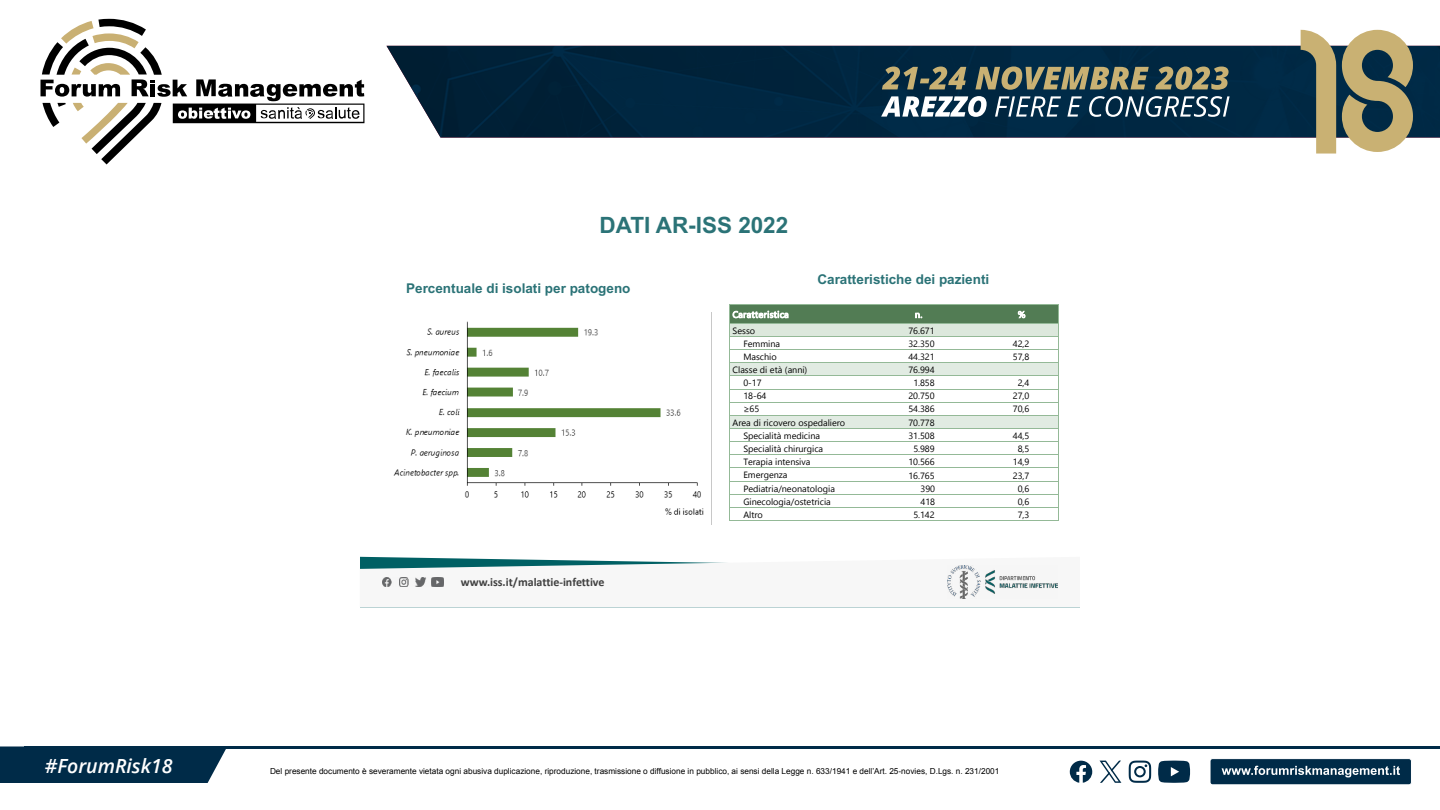
<style>
.page{position:relative;width:1440px;height:810px;background:#fff}
.page>*{position:absolute;margin:0;border:0;box-sizing:border-box;transform-origin:0 0}
.t1{font:700 22.5px "Arial";color:#2b7377}
.t2{font:italic 600 19.5px "Open Sans";color:#fff}
.t3{font:700 13.5px "Arial";color:#2b7377}
.t4{font:700 12px "Calibri";letter-spacing:-.005em;color:#404040}
.t5{font:9.07px "Segoe UI Symbol";color:#000}
.t6{font:9.07px "Segoe UI Symbol";color:#fff}
.t7{font:8.25px "Arial";color:#000}
</style>
<div class="page">
<div style="left:0;top:746px;width:226px;height:37px;background:#002b48"></div>
<div style="left:1210px;top:759px;width:201px;height:26px;background:#002b48;border-radius:3px"></div>
<div style="left:1210px;top:758px;width:202px;height:27px;border:1px solid #fff;border-radius:3px"></div>
<svg style="left:1222px;top:766px;width:178px;height:11px"></svg>
<hr style="left:24px;top:746px;width:1416px;height:3px;background:#002b48">
<img style="left:386px;top:46px;width:1054px;height:92px">
<svg style="left:1342px;top:30px;width:71px;height:122px;background:#9a9575"></svg>
<svg style="left:1301px;top:30px;width:35px;height:124px;background:#929074"></svg>
<svg style="left:40px;top:19px;width:324px;height:145px"></svg>
<svg style="left:881px;top:96px;width:349px;height:21px"></svg>
<svg style="left:882px;top:66px;width:347px;height:24px;background:#656c5b"></svg>
<svg style="left:1129px;top:761px;width:22px;height:22px"></svg>
<svg style="left:1158px;top:761px;width:32px;height:22px"></svg>
<svg style="left:1070px;top:761px;width:22px;height:22px"></svg>
<svg style="left:1100px;top:761px;width:21px;height:22px"></svg>
<svg style="left:360px;top:557px;width:720px;height:51px"></svg>
<img style="left:383px;top:578px;width:61px;height:9px">
<img style="left:947px;top:566px;width:111px;height:33px">
<img style="left:393px;top:312px;width:319px;height:213px">
<div style="left:730px;top:305px;width:128px;height:18px;background:#527c54"></div>
<div style="left:858px;top:305px;width:122px;height:18px;background:#527c54"></div>
<div style="left:980px;top:305px;width:78px;height:18px;background:#527c54"></div>
<hr style="left:730px;top:304px;width:128px;height:1px;background:#94b997">
<hr style="left:859px;top:304px;width:121px;height:1px;background:#94b997">
<hr style="left:981px;top:304px;width:77px;height:1px;background:#94b997">
<div style="left:730px;top:324px;width:128px;height:12px;background:#dce8dc"></div>
<div style="left:858px;top:324px;width:122px;height:12px;background:#dce8dc"></div>
<div style="left:980px;top:324px;width:78px;height:12px;background:#dce8dc"></div>
<hr style="left:730px;top:323px;width:128px;height:1px;background:#94b997">
<hr style="left:859px;top:323px;width:121px;height:1px;background:#94b997">
<hr style="left:981px;top:323px;width:77px;height:1px;background:#94b997">
<hr style="left:730px;top:336px;width:128px;height:1px;background:#94b997">
<hr style="left:859px;top:336px;width:121px;height:1px;background:#94b997">
<hr style="left:981px;top:336px;width:77px;height:1px;background:#94b997">
<hr style="left:730px;top:349px;width:128px;height:1px;background:#94b997">
<hr style="left:859px;top:349px;width:121px;height:1px;background:#94b997">
<hr style="left:981px;top:349px;width:77px;height:1px;background:#94b997">
<div style="left:730px;top:363px;width:128px;height:12px;background:#e1ebe2"></div>
<div style="left:858px;top:363px;width:122px;height:12px;background:#e1ebe2"></div>
<div style="left:980px;top:363px;width:78px;height:12px;background:#e1ebe2"></div>
<hr style="left:730px;top:362px;width:128px;height:1px;background:#94b997">
<hr style="left:859px;top:362px;width:121px;height:1px;background:#94b997">
<hr style="left:981px;top:362px;width:77px;height:1px;background:#94b997">
<hr style="left:730px;top:375px;width:128px;height:1px;background:#94b997">
<hr style="left:859px;top:375px;width:121px;height:1px;background:#94b997">
<hr style="left:981px;top:375px;width:77px;height:1px;background:#94b997">
<hr style="left:730px;top:389px;width:128px;height:1px;background:#94b997">
<hr style="left:859px;top:389px;width:121px;height:1px;background:#94b997">
<hr style="left:981px;top:389px;width:77px;height:1px;background:#94b997">
<hr style="left:730px;top:402px;width:128px;height:1px;background:#94b997">
<hr style="left:859px;top:402px;width:121px;height:1px;background:#94b997">
<hr style="left:981px;top:402px;width:77px;height:1px;background:#94b997">
<div style="left:730px;top:416px;width:128px;height:12px;background:#e1ebe2"></div>
<div style="left:858px;top:416px;width:122px;height:12px;background:#e1ebe2"></div>
<div style="left:980px;top:416px;width:78px;height:12px;background:#e1ebe2"></div>
<hr style="left:730px;top:415px;width:128px;height:1px;background:#94b997">
<hr style="left:859px;top:415px;width:121px;height:1px;background:#94b997">
<hr style="left:981px;top:415px;width:77px;height:1px;background:#94b997">
<hr style="left:730px;top:428px;width:128px;height:1px;background:#94b997">
<hr style="left:859px;top:428px;width:121px;height:1px;background:#94b997">
<hr style="left:981px;top:428px;width:77px;height:1px;background:#94b997">
<hr style="left:730px;top:441px;width:128px;height:1px;background:#94b997">
<hr style="left:859px;top:441px;width:121px;height:1px;background:#94b997">
<hr style="left:981px;top:441px;width:77px;height:1px;background:#94b997">
<hr style="left:730px;top:454px;width:128px;height:1px;background:#94b997">
<hr style="left:859px;top:454px;width:121px;height:1px;background:#94b997">
<hr style="left:981px;top:454px;width:77px;height:1px;background:#94b997">
<hr style="left:730px;top:467px;width:128px;height:1px;background:#94b997">
<hr style="left:859px;top:467px;width:121px;height:1px;background:#94b997">
<hr style="left:981px;top:467px;width:77px;height:1px;background:#94b997">
<hr style="left:730px;top:481px;width:128px;height:1px;background:#94b997">
<hr style="left:859px;top:481px;width:121px;height:1px;background:#94b997">
<hr style="left:981px;top:481px;width:77px;height:1px;background:#94b997">
<hr style="left:730px;top:494px;width:128px;height:1px;background:#94b997">
<hr style="left:859px;top:494px;width:121px;height:1px;background:#94b997">
<hr style="left:981px;top:494px;width:77px;height:1px;background:#94b997">
<hr style="left:730px;top:507px;width:128px;height:1px;background:#94b997">
<hr style="left:859px;top:507px;width:121px;height:1px;background:#94b997">
<hr style="left:981px;top:507px;width:77px;height:1px;background:#94b997">
<hr style="left:730px;top:520px;width:128px;height:1px;background:#94b997">
<hr style="left:858px;top:520px;width:122px;height:1px;background:#94b997">
<hr style="left:980px;top:520px;width:78px;height:1px;background:#94b997">
<svg style="left:1058px;top:304px;width:1px;height:217px"></svg>
<svg style="left:729px;top:304px;width:1px;height:217px"></svg>
<h1 class="t1" style="left:600px;top:210px;width:190px">DATI AR-ISS 2022</h1>
<h3 class="t3" style="left:406px;top:278px;width:226px">Percentuale di isolati per patogeno</h3>
<p class="t5" style="left:742px;top:325px;width:15px">▲▲□</p>
<p class="t5" style="left:770px;top:338px;width:7px">■</p>
<p class="t5" style="left:738px;top:365px;width:16px">● ▲▲</p>
<p class="t5" style="left:775px;top:365px;width:29px">▼→ ■■</p>
<h3 class="t3" style="left:817px;top:269px;width:173px">Caratteristiche dei pazienti</h3>
<p class="t6" style="left:915px;top:309px;width:7px">■</p>
<p class="t5" style="left:908px;top:352px;width:18px">✔✔✓</p>
<h3 class="t4" style="left:461px;top:574px;width:145px">www.iss.it/malattie-infettive</h3>
<p class="t5" style="left:773px;top:417px;width:36px">□❖ □ □▲</p>
<p class="t5" style="left:769px;top:430px;width:13px">●▼→</p>
<p class="t5" style="left:810px;top:430px;width:7px">■</p>
<p class="t5" style="left:769px;top:443px;width:13px">●▼→</p>
<p class="t5" style="left:777px;top:456px;width:30px">■▼ ■▲❖</p>
<p class="t5" style="left:774px;top:470px;width:7px">■</p>
<p class="t5" style="left:765px;top:483px;width:59px">▼ ■ □■ ▼□●□</p>
<p class="t5" style="left:752px;top:497px;width:28px">■ □●□</p>
<p class="t5" style="left:794px;top:497px;width:22px">□▲▼ ▼</p>
<p class="t5" style="left:749px;top:510px;width:15px">●▼ □</p>
<h2 class="t2" style="left:45px;top:752px;width:129px">#ForumRisk18</h2>
<p class="t7" style="left:270px;top:766px;width:731px">Del presente documento è severamente vietata ogni abusiva duplicazione, riproduzione, trasmissione o diffusione in pubblico, ai sensi della Legge n. 633/1941 e dell’Art. 25-novies, D.Lgs. n. 231/2001</p>
</div>
